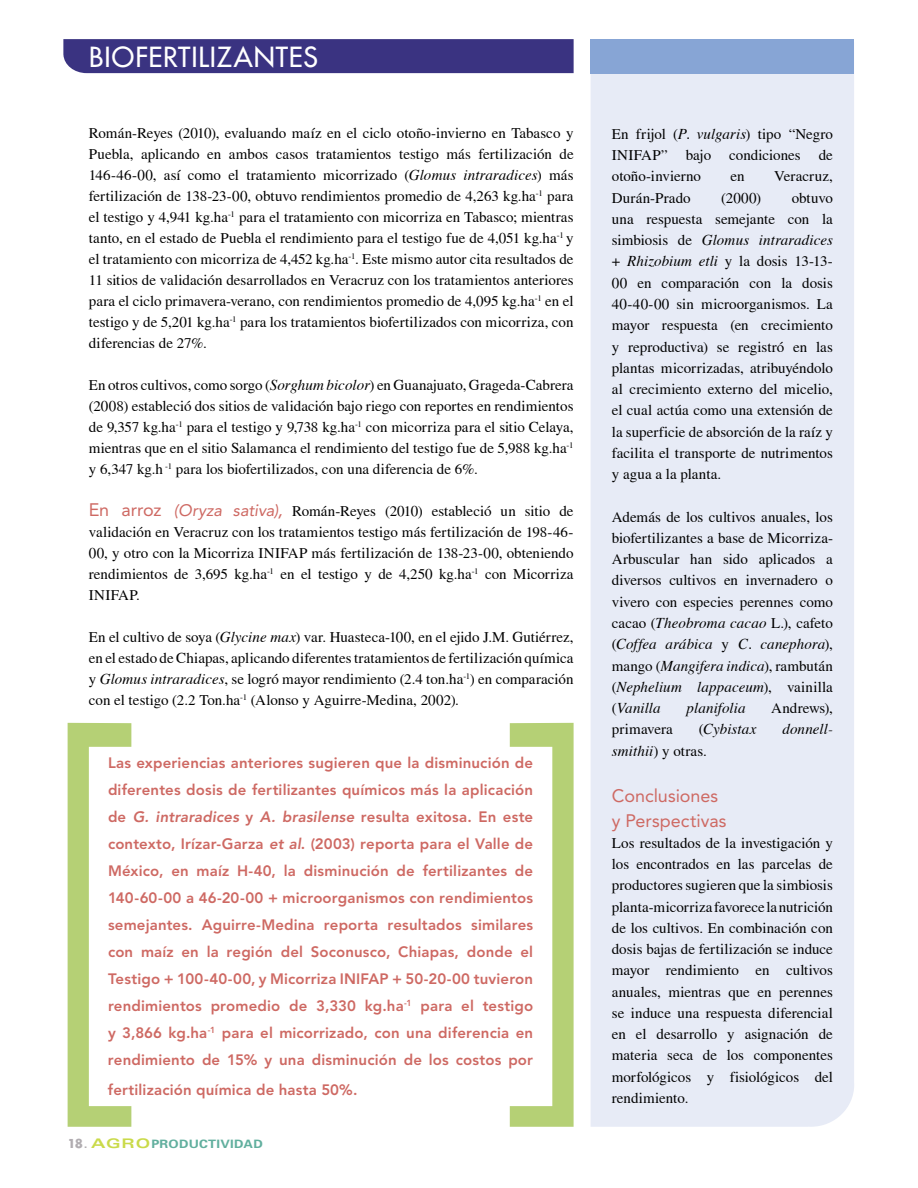
<style>
.page{position:relative;width:918px;height:1188px;background:#fff}
.page>*{position:absolute;margin:0;border:0;box-sizing:border-box;transform-origin:0 0}
.t1{font:27px "Futura";letter-spacing:.03em;color:#fff}
.t2{font:18px/24.9px "Avenir";color:#ce6963}
.t3{font:15px/21.3px "Times";color:#000;text-align:justify}
.t4{font:800 15px/27px "Avenir";letter-spacing:.01em;color:#ce6963;text-align:justify}
.t5{font:italic 15px "Times";letter-spacing:.005em;color:#000}
.t6{font:700 11.55px "Univers";letter-spacing:.02em;color:#61af9e;scale:1.14 1}
.s1{font-style:italic}
.s2{font-family:"Avenir";font-size:18px;color:#ce6963}
.s3{font-family:"Avenir";font-style:italic;font-size:16.5px;color:#ce6963}
.s4{font-family:"Avenir";font-style:italic;font-size:18px;color:#ce6963}
.s5{font-family:"Futura";font-size:12px;color:#b1adb1}
.s6{font-weight:300;font-size:17.85px;color:#b1adb1}
.s7{font-stretch:expanded;font-size:13.2px;color:#cada4a}
.s8{font-style:normal}
</style>
<div class="page">
<div style="left:591px;top:73px;width:263px;height:1054px;background:#e7ebf6"></div>
<div style="left:591px;top:39px;width:263px;height:34px;background:#87a5d5"></div>
<div style="left:63px;top:39px;width:511px;height:34px;background:#3a3381"></div>
<svg style="left:68px;top:723px;width:63px;height:404px"></svg>
<svg style="left:510px;top:723px;width:64px;height:404px"></svg>
<h1 class="t1" style="left:89px;top:39px;width:230px">BIOFERTILIZANTES</h1>
<p class="t3" style="left:89px;top:122px;width:486px">Román-Reyes (2010), evaluando maíz en el ciclo otoño-invierno en Tabasco y Puebla, aplicando en ambos casos tratamientos testigo más fertilización de 146-46-00, así como el tratamiento micorrizado (<span class="s1">Glomus intraradices</span>) más fertilización de 138-23-00, obtuvo rendimientos promedio de 4,263 kg.ha<sup>-1</sup> para el testigo y 4,941 kg.ha<sup>-1</sup> para el tratamiento con micorriza en Tabasco; mientras tanto, en el estado de Puebla el rendimiento para el testigo fue de 4,051 kg.ha<sup>-1</sup> y el tratamiento con micorriza de 4,452 kg.ha<sup>-1</sup>. Este mismo autor cita resultados de 11 sitios de validación desarrollados en Veracruz con los tratamientos anteriores para el ciclo primavera-verano, con rendimientos promedio de 4,095 kg.ha<sup>-1</sup> en el testigo y de 5,201 kg.ha<sup>-1</sup> para los tratamientos biofertilizados con micorriza, con diferencias de 27%.</p>
<p class="t3" style="left:89px;top:374px;width:486px">En otros cultivos, como sorgo (<span class="s1">Sorghum bicolor</span>) en Guanajuato, Grageda-Cabrera (2008) estableció dos sitios de validación bajo riego con reportes en rendimientos de 9,357 kg.ha<sup>-1</sup> para el testigo y 9,738 kg.ha<sup>-1</sup> con micorriza para el sitio Celaya, mientras que en el sitio Salamanca el rendimiento del testigo fue de 5,988 kg.ha<sup>-1 </sup>y 6,347 kg.h <sup>-1</sup> para los biofertilizados, con una diferencia de 6%.</p>
<p class="t3" style="left:89px;top:501px;width:486px"><span class="s2">En arroz</span> <span class="s3">(Oryza sativa)</span><span class="s4">,</span> Román-Reyes (2010) estableció un sitio de validación en Veracruz con los tratamientos testigo más fertilización de 198-46- 00, y otro con la Micorriza INIFAP más fertilización de 138-23-00, obteniendo rendimientos de 3,695 kg.ha<sup>-1</sup> en el testigo y de 4,250 kg.ha<sup>-1</sup> con Micorriza INIFAP.</p>
<p class="t3" style="left:89px;top:627px;width:486px">En el cultivo de soya (<span class="s1">Glycine max</span>) var. Huasteca-100, en el ejido J.M. Gutiérrez, en el estado de Chiapas, aplicando diferentes tratamientos de fertilización química y <span class="s1">Glomus intraradices</span>, se logró mayor rendimiento (2.4 ton.ha<sup>-1</sup>) en comparación con el testigo (2.2 Ton.ha<sup>-1</sup> (Alonso y Aguirre-Medina, 2002).</p>
<p class="t4" style="left:108px;top:749px;width:427px">Las experiencias anteriores sugieren que la disminución de diferentes dosis de fertilizantes químicos más la aplicación de <span class="s1">G. intraradices</span> y <span class="s1">A. brasilense</span> resulta exitosa. En este contexto, Irízar-Garza <span class="s1">et al</span>. (2003) reporta para el Valle de México, en maíz H-40, la disminución de fertilizantes de 140-60-00 a 46-20-00 + microorganismos con rendimientos semejantes. Aguirre-Medina reporta resultados similares con maíz en la región del Soconusco, Chiapas, donde el Testigo + 100-40-00, y Micorriza INIFAP + 50-20-00 tuvieron rendimientos promedio de 3,330 kg.ha<sup>-1</sup> para el testigo y 3,866 kg.ha<sup>-1</sup> para el micorrizado, con una diferencia en rendimiento de 15% y una disminución de los costos por</p>
<p class="t4" style="left:108px;top:1076px;width:251px">fertilización química de hasta 50%.</p>
<p class="t6" style="left:68px;top:1137px;width:173px"><span class="s5">18</span><span class="s6">.</span><span class="s7">AGRO</span>PRODUCTIVIDAD</p>
<p class="t3" style="left:612px;top:123px;width:223px">En frijol (<span class="s1">P. vulgaris</span>) tipo “Negro INIFAP” bajo condiciones de otoño-invierno</p>
<p class="t3" style="left:731px;top:166px;width:16px">en</p>
<p class="t3" style="left:774px;top:166px;width:60px">Veracruz,</p>
<p class="t3" style="left:612px;top:187px;width:223px;text-indent:180px">obtuvo una respuesta semejante con la simbiosis de <span class="s1">Glomus intraradices </span>+ <span class="s1">Rhizobium etli</span> y la dosis 13-13- 00 en comparación con la dosis 40-40-00 sin microorganismos. La mayor respuesta (en crecimiento y reproductiva) se registró en las plantas micorrizadas, atribuyéndolo al crecimiento externo del micelio, el cual actúa como una extensión de la superficie de absorción de la raíz y facilita el transporte de nutrimentos y agua a la planta.</p>
<p class="t3" style="left:612px;top:506px;width:223px">Además de los cultivos anuales, los biofertilizantes a base de Micorriza-Arbuscular han sido aplicados a diversos cultivos en invernadero o vivero con especies perennes como cacao (<span class="s1">Theobroma cacao</span> L.), cafeto (<span class="s1">Coffea arábica</span> y <span class="s1">C. canephora</span>), mango (<span class="s1">Mangifera indica</span>), rambután (<span class="s1">Nephelium lappaceum</span>), vainilla (<span class="s1">Vanilla</span></p>
<p class="t3" style="left:612px;top:187px;width:80px">Durán-Prado</p>
<p class="t3" style="left:721px;top:187px;width:41px">(2000)</p>
<p class="t5" style="left:687px;top:695px;width:61px">planifolia</p>
<p class="t3" style="left:771px;top:697px;width:63px">Andrews),</p>
<p class="t3" style="left:612px;top:719px;width:62px">primavera</p>
<p class="t5" style="left:699px;top:716px;width:59px"><span class="s8">(</span>Cybistax</p>
<p class="t5" style="left:782px;top:716px;width:52px">donnell-</p>
<p class="t3" style="left:612px;top:740px;width:97px"><span class="s1">smithii</span>) y otras.</p>
<p class="t2" style="left:612px;top:783px;width:116px">Conclusiones y Perspectivas</p>
<p class="t3" style="left:612px;top:832px;width:223px">Los resultados de la investigación y los encontrados en las parcelas de productores sugieren que la simbiosis planta-micorriza favorece la nutrición de los cultivos. En combinación con dosis bajas de fertilización se induce mayor rendimiento en cultivos anuales, mientras que en perennes se induce una respuesta diferencial en el desarrollo y asignación de materia seca de los componentes morfológicos y fisiológicos del rendimiento.</p>
</div>
